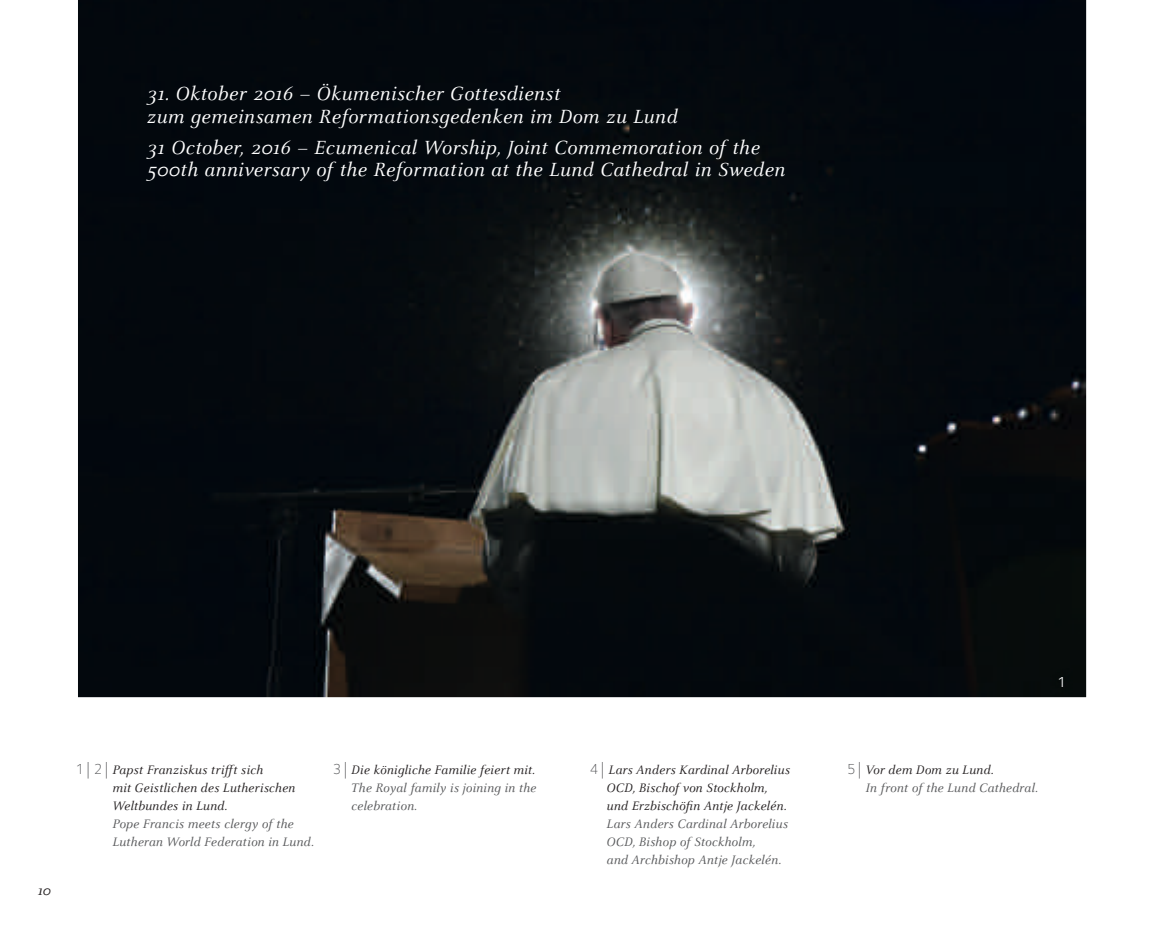
<style>
.page{position:relative;width:1153px;height:947px;background:#fff}
.page>*{position:absolute;margin:0;border:0;box-sizing:border-box;transform-origin:0 0}
.t1{font:italic 21px/22.5px "Celeste OT";letter-spacing:.02em;color:#fff}
.t2{font:italic 15px "Celeste OT";color:#231f20}
.t3{font:15px "Foundry Sterling";color:#fff}
.t4{font:italic 13.5px/18px "Celeste OT";letter-spacing:.01em;color:#57585a}
.t5{font:italic 13.5px/18px "Celeste OT";letter-spacing:.015em;color:#231f20}
.s1{font-family:"Foundry Sterling";font-weight:300;font-style:normal;font-size:15px;color:#57585a}
.s2{font-family:"Foundry Sterling";font-weight:300;font-style:normal;font-size:21px;color:#57585a}
.s3{font-family:"Foundry Sterling";font-weight:300;font-style:normal;font-size:15px}
.s4{font-family:"Foundry Sterling";font-weight:300;font-style:normal;font-size:21px}
.s5{color:#231f20}
</style>
<div class="page">
<img style="left:78px;top:0;width:1008px;height:697px">
<img style="left:1050px;top:667px;width:22px;height:27px">
<h1 class="t1" style="left:146px;top:83px;width:532px">31. Oktober 2016 – Ökumenischer Gottesdienst<br>zum gemeinsamen Reformations gedenken im Dom zu Lund</h1>
<h1 class="t1" style="left:146px;top:136px;width:640px">31 October, 2016 – Ecumenical Worship, Joint Commemoration of the<br>500th anniversary of the Reformation at the Lund Cathedral in Sweden</h1>
<p class="t2" style="left:37px;top:881px;width:15px">10</p>
<p class="t5" style="left:112px;top:760px;width:184px;text-indent:-37px"><span class="s1">1</span> <span class="s2">|</span> <span class="s1">2</span> <span class="s2">|</span> Papst Franziskus trifft sich<br>mit Geistlichen des Lutherischen<br>Weltbundes in Lund.</p>
<p class="t4" style="left:112px;top:814px;width:203px">Pope Francis meets clergy of the<br>Lutheran World Federation in Lund.</p>
<p class="t4" style="left:351px;top:760px;width:186px;text-align:justify;text-indent:-18px"><span class="s3">3</span> <span class="s4">|</span> <span class="s5">Die königliche Familie feiert mit.<br></span>The Royal family is joining in the celebration.</p>
<p class="t5" style="left:606px;top:760px;width:185px;text-indent:-17px"><span class="s1">4</span> <span class="s2">|</span> Lars Anders Kardinal Arborelius<br>OCD, Bischof von Stockholm, und Erzbischöfin Antje Jackelén.</p>
<p class="t4" style="left:606px;top:814px;width:183px">Lars Anders Cardinal Arborelius<br>OCD, Bishop of Stockholm,<br>and Archbishop Antje Jackelén.</p>
<p class="t3" style="left:1057px;top:672px;width:10px">1</p>
<p class="t4" style="left:865px;top:760px;width:174px;text-indent:-18px"><span class="s3">5</span> <span class="s4">|</span> <span class="s5">Vor dem Dom zu Lund.<br></span>In front of the Lund Cathedral.</p>
</div>
